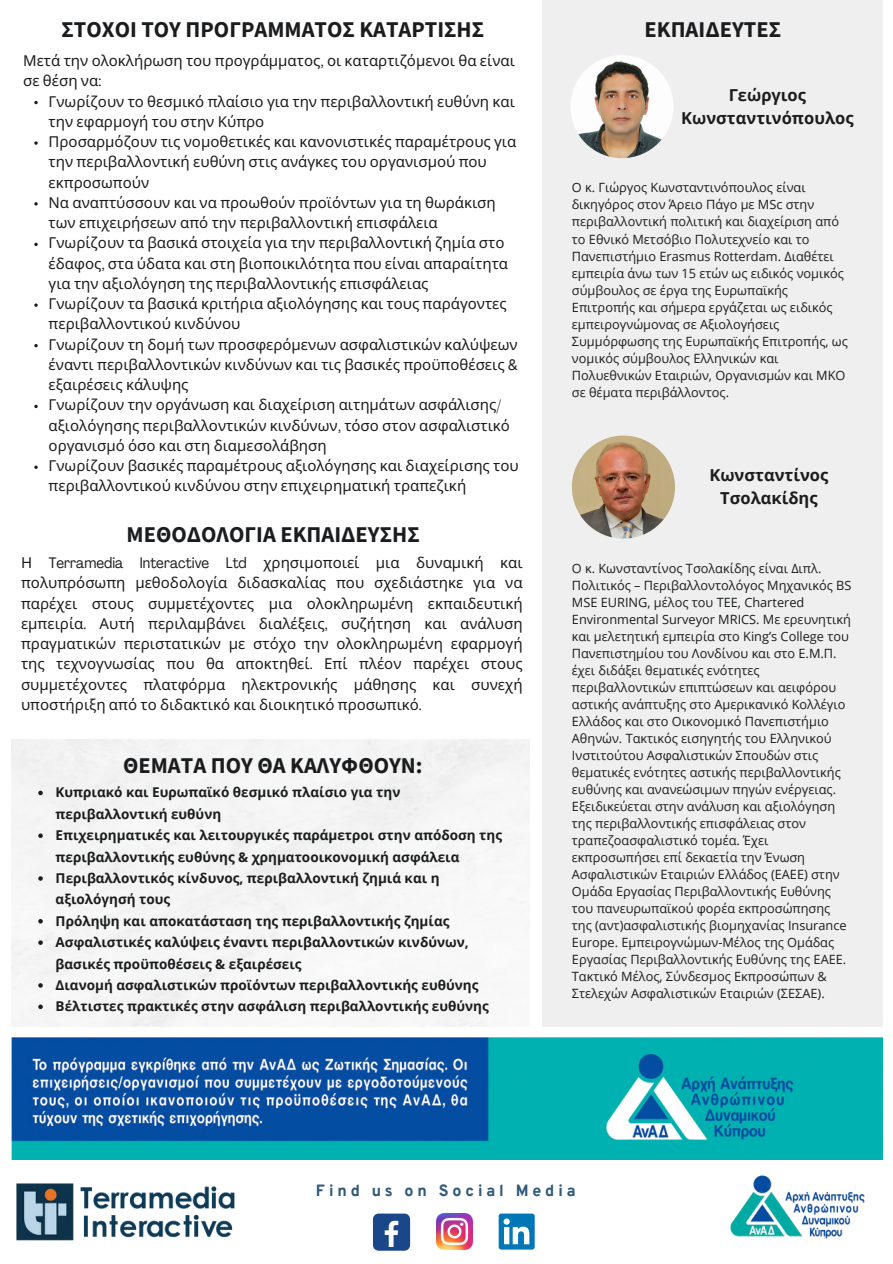
<style>
.page{position:relative;width:893px;height:1264px;background:#fff}
.page>*{position:absolute;margin:0;border:0;box-sizing:border-box;transform-origin:0 0}
.t1{font:700 22.5px "Source Sans Pro";color:#1b1c1e}
.t2{font:700 16.5px/22.5px "Open Sans";color:#1b1c1e;text-align:center}
.t3{font:800 15.9px "Overpass";letter-spacing:.245em;color:#315979}
.t4{font:15px/20.2px "Noto Sans";color:#1b1c1e}
.t5{font:700 13.5px/21.3px "Open Sans";color:#1b1c1e}
.t6{font:12.75px/17px "Open Sans";color:#1b1c1e}
.s1{font-family:"Agrandir";font-stretch:condensed}
</style>
<div class="page">
<img style="left:11px;top:1037px;width:871px;height:122px">
<img style="left:730px;top:1175px;width:135px;height:64px">
<img style="left:16px;top:1183px;width:219px;height:58px">
<div style="left:373px;top:1213px;width:37px;height:37px;background:#1a4789;border-radius:6px"></div>
<svg style="left:384px;top:1220px;width:14px;height:26px"></svg>
<img style="left:436px;top:1213px;width:36px;height:36px">
<div style="left:498px;top:1213px;width:36px;height:36px;background:#0177b5;border-radius:3px"></div>
<svg style="left:503px;top:1218px;width:26px;height:26px"></svg>
<div style="left:542px;top:0;width:341px;height:1026px;background:#efefef"></div>
<img style="left:570px;top:55px;width:103px;height:103px;border-radius:50%">
<img style="left:572px;top:435px;width:103px;height:103px;border-radius:50%">
<svg style="left:34px;top:101px;width:4px;height:3px"></svg>
<svg style="left:34px;top:141px;width:4px;height:4px"></svg>
<svg style="left:34px;top:202px;width:4px;height:3px"></svg>
<svg style="left:34px;top:243px;width:4px;height:3px"></svg>
<svg style="left:34px;top:303px;width:4px;height:4px"></svg>
<svg style="left:34px;top:344px;width:4px;height:3px"></svg>
<svg style="left:34px;top:405px;width:4px;height:3px"></svg>
<svg style="left:34px;top:465px;width:4px;height:4px"></svg>
<div style="left:11px;top:740px;width:518px;height:286px;background:#f5f5f5"></div>
<svg style="left:38px;top:790px;width:5px;height:5px"></svg>
<svg style="left:38px;top:833px;width:5px;height:5px"></svg>
<svg style="left:38px;top:876px;width:5px;height:4px"></svg>
<svg style="left:38px;top:919px;width:5px;height:4px"></svg>
<svg style="left:38px;top:940px;width:5px;height:4px"></svg>
<svg style="left:38px;top:983px;width:5px;height:4px"></svg>
<svg style="left:38px;top:1004px;width:5px;height:5px"></svg>
<p class="t1" style="left:62px;top:15px;width:424px">ΣΤΟΧΟΙ ΤΟΥ ΠΡΟΓΡΑΜΜΑΤΟΣ ΚΑΤΑΡΤΙΣΗΣ</p>
<p class="t4" style="left:23px;top:50px;width:493px">Μετά την ολοκλήρωση του προγράμματος<span class="s1">,</span> οι καταρτιζόμενοι θα είναι σε θέση να<span class="s1">:</span></p>
<p class="t4" style="left:49px;top:91px;width:468px">Γνωρίζουν το θεσμικό πλαίσιο για την περιβαλλοντική ευθύνη και την εφαρμογή του στην Κύπρο</p>
<p class="t4" style="left:49px;top:131px;width:469px">Προσαρμόζουν τις νομοθετικές και κανονιστικές παραμέτρους για</p>
<h1 class="t4" style="left:49px;top:151px;width:448px">την περιβαλλοντική ευθύνη στις ανάγκες του οργανισμού που εκπροσωπούν<br>Να αναπτύσσουν και να προωθούν προϊόντων για τη θωράκιση</h1>
<h3 class="t4" style="left:49px;top:212px;width:457px">των επιχειρήσεων από την περιβαλλοντική επισφάλεια<br>Γνωρίζουν τα βασικά στοιχεία για την περιβαλλοντική ζημία στο</h3>
<p class="t4" style="left:49px;top:253px;width:461px">έδαφος<span class="s1">,</span> στα ύδατα και στη βιοποικιλότητα που είναι απαραίτητα για την αξιολόγηση της περιβαλλοντικής επισφάλειας</p>
<h1 class="t4" style="left:49px;top:293px;width:470px">Γνωρίζουν τα βασικά κριτήρια αξιολόγησης και τους παράγοντες περιβαλλοντικού κινδύνου<br>Γνωρίζουν τη δομή των προσφερόμενων ασφαλιστικών καλύψεων</h1>
<p class="t4" style="left:49px;top:354px;width:470px">έναντι περιβαλλοντικών κινδύνων και τις βασικές προϋποθέσεις <span class="s1">&amp; </span>εξαιρέσεις κάλυψης<br>Γνωρίζουν την οργάνωση και διαχείριση αιτημάτων ασφάλισης<span class="s1">/</span></p>
<p class="t4" style="left:49px;top:415px;width:471px">αξιολόγησης περιβαλλοντικών κινδύνων<span class="s1">,</span> τόσο στον ασφαλιστικό οργανισμό όσο και στη διαμεσολάβηση<br>Γνωρίζουν βασικές παραμέτρους αξιολόγησης και διαχείρισης του</p>
<p class="t4" style="left:49px;top:475px;width:419px">περιβαλλοντικού κινδύνου στην επιχειρηματική τραπεζική</p>
<p class="t1" style="left:126px;top:519px;width:294px">ΜΕΘΟΔΟΛΟΓΙΑ ΕΚΠΑΙΔΕΥΣΗΣ</p>
<p class="t4" style="left:21px;top:552px;width:503px;text-align:justify">Η <span class="s1">Terramedia Interactive Ltd</span> χρησιμοποιεί μια δυναμική και πολυπρόσωπη μεθοδολογία διδασκαλίας που σχεδιάστηκε για να παρέχει στους συμμετέχοντες μια ολοκληρωμένη εκπαιδευτική εμπειρία<span class="s1">.</span> Αυτή περιλαμβάνει διαλέξεις<span class="s1">,</span> συζήτηση και ανάλυση πραγματικών περιστατικών με στόχο την ολοκληρωμένη εφαρμογή της τεχνογνωσίας που θα αποκτηθεί<span class="s1">.</span> Επί πλέον παρέχει στους συμμετέχοντες πλατφόρμα ηλεκτρονικής</p>
<p class="t4" style="left:21px;top:673px;width:503px;text-indent:333px">μάθησης και συνεχή υποστήριξη από το διδακτικό και διοικητικό προσωπικό<span class="s1">.</span></p>
<p class="t1" style="left:123px;top:751px;width:301px">ΘΕΜΑΤΑ ΠΟΥ ΘΑ ΚΑΛΥΦΘΟΥΝ:</p>
<h1 class="t5" style="left:56px;top:781px;width:346px">Κυπριακό και Ευρωπαϊκό θεσμικό πλαίσιο για την περιβαλλοντική ευθύνη</h1>
<p class="t5" style="left:56px;top:824px;width:448px">Επιχειρηματικές και λειτουργικές παράμετροι στην απόδοση της περιβαλλοντικής ευθύνης &amp; χρηματοοικονομική ασφάλεια</p>
<h2 class="t5" style="left:56px;top:867px;width:385px">Περιβαλλοντικός κίνδυνος, περιβαλλοντική ζημιά και η αξιολόγησή τους</h2>
<p class="t5" style="left:56px;top:909px;width:395px">Πρόληψη και αποκατάσταση της περιβαλλοντικής ζημίας</p>
<p class="t5" style="left:56px;top:931px;width:414px">Ασφαλιστικές καλύψεις έναντι περιβαλλοντικών κινδύνων, βασικές προϋποθέσεις &amp; εξαιρέσεις</p>
<h2 class="t5" style="left:56px;top:974px;width:424px">Διανομή ασφαλιστικών προϊόντων περιβαλλοντικής ευθύνης</h2>
<p class="t5" style="left:56px;top:995px;width:434px">Βέλτιστες πρακτικές στην ασφάλιση περιβαλλοντικής ευθύνης</p>
<h2 class="t1" style="left:644px;top:15px;width:138px">ΕΚΠΑΙΔΕΥΤΕΣ</h2>
<p class="t2" style="left:681px;top:83px;width:174px">Γεώργιος<br>Κωνσταντινόπουλος</p>
<p class="t6" style="left:572px;top:179px;width:277px">Ο κ. Γιώργος Κωνσταντινόπουλος είναι δικηγόρος στον Άρειο Πάγο με MSc στην περιβαλλοντική πολιτική και διαχείριση από το Εθνικό Μετσόβιο Πολυτεχνείο και το Πανεπιστήμιο Erasmus Rotterdam. Διαθέτει εμπειρία άνω των 15 ετών ως ειδικός νομικός σύμβουλος σε έργα της Ευρωπαϊκής Επιτροπής και σήμερα εργάζεται ως ειδικός εμπειρογνώμονας σε Αξιολογήσεις Συμμόρφωσης της Ευρωπαϊκής Επιτροπής, ως νομικός σύμβουλος Ελληνικών και Πολυεθνικών Εταιριών, Οργανισμών και ΜΚΟ σε θέματα περιβάλλοντος.</p>
<p class="t2" style="left:709px;top:464px;width:120px">Κωνσταντίνος<br>Τσολακίδης</p>
<p class="t6" style="left:572px;top:559px;width:281px">Ο κ. Κωνσταντίνος Τσολακίδης είναι Διπλ.<br>Πολιτικός – Περιβαλλοντολόγος Μηχανικός BS MSE EURING, μέλος του ΤΕΕ, Chartered Environmental Surveyor MRICS. Με ερευνητική και μελετητική εμπειρία στο King’s College του Πανεπιστημίου του Λονδίνου και στο Ε.Μ.Π. έχει διδάξει θεματικές ενότητες περιβαλλοντικών επιπτώσεων και αειφόρου αστικής ανάπτυξης στο Αμερικανικό Κολλέγιο Ελλάδος και στο Οικονομικό Πανεπιστήμιο Αθηνών. Τακτικός εισηγητής του Ελληνικού Ινστιτούτου Ασφαλιστικών Σπουδών στις θεματικές ενότητες αστικής περιβαλλοντικής ευθύνης και ανανεώσιμων πηγών ενέργειας.<br>Εξειδικεύεται στην ανάλυση και αξιολόγηση της περιβαλλοντικής επισφάλειας στον τραπεζοασφαλιστικό τομέα. Έχει εκπροσωπήσει επί δεκαετία την Ένωση Ασφαλιστικών Εταιριών Ελλάδος (ΕΑΕΕ) στην Ομάδα Εργασίας Περιβαλλοντικής Ευθύνης του πανευρωπαϊκού φορέα εκπροσώπησης της (αντ)ασφαλιστικής βιομηχανίας Insurance Europe. Εμπειρογνώμων-Μέλος της Ομάδας Εργασίας Περιβαλλοντικής Ευθύνης της ΕΑΕΕ.<br>Τακτικό Μέλος, Σύνδεσμος Εκπροσώπων &amp; Στελεχών Ασφαλιστικών Εταιριών (ΣΕΣΑΕ).</p>
<p class="t3" style="left:316px;top:1183px;width:261px">Find us on Social Media</p>
</div>
